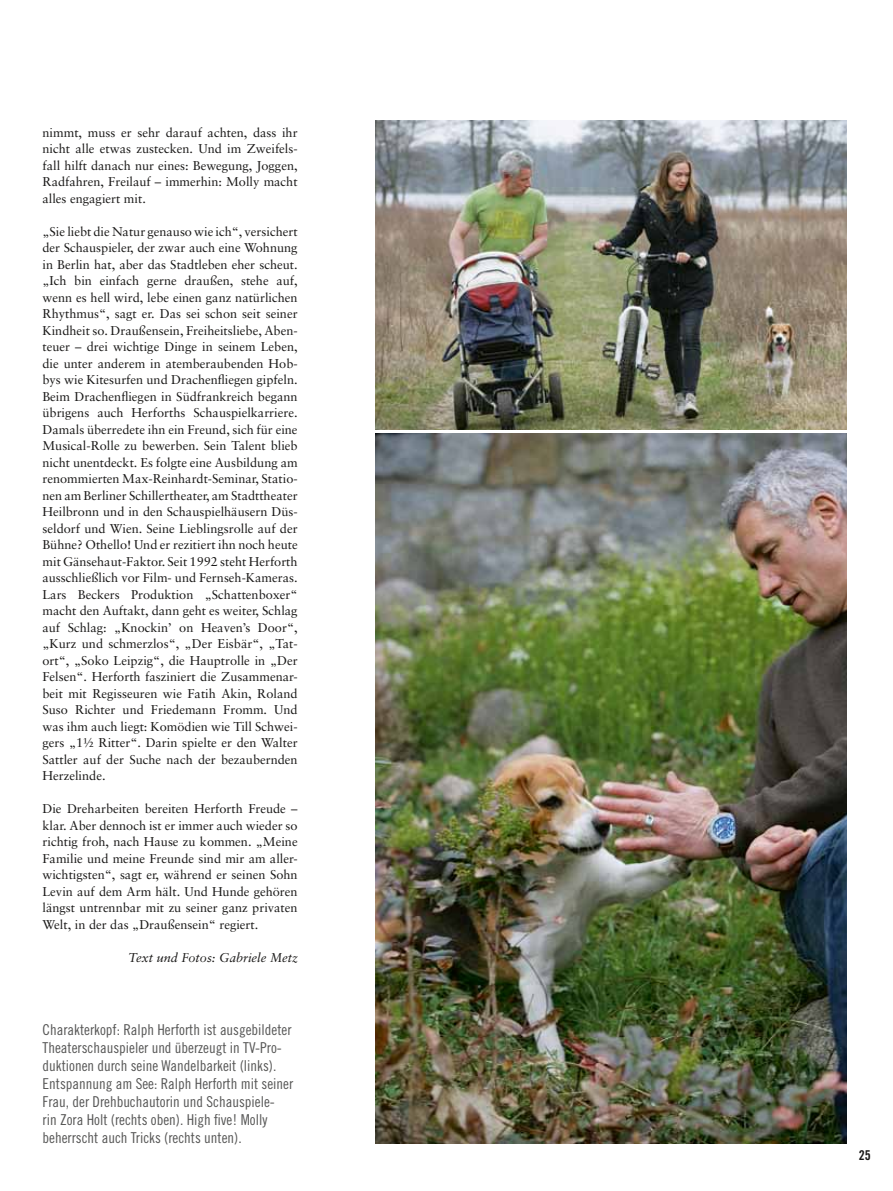
<style>
.page{position:relative;width:893px;height:1191px;background:#fff}
.page>*{position:absolute;margin:0;border:0;box-sizing:border-box;transform-origin:0 0}
.t1{font:15px/18px "Trade Gothic Cond Eighteen";color:#565655}
.t2{font:13.5px "Trade Gothic Bold Cond Twenty";color:#181716}
.t3{font:12.75px/16.5px "Sabon";color:#181716;text-align:justify}
.t4{font:italic 12.75px "Sabon";color:#181716}
</style>
<div class="page">
<img style="left:376px;top:434px;width:471px;height:709px">
<img style="left:376px;top:120px;width:471px;height:309px">
<p class="t3" style="left:43px;top:124px;width:257px">nimmt, muss er sehr darauf achten, dass ihr nicht alle etwas zustecken. Und im Zweifels&shy;fall hilft danach nur eines: Bewegung, Joggen, Radfahren, Freilauf – immerhin: Molly macht alles engagiert mit.</p>
<p class="t3" style="left:43px;top:223px;width:257px">„Sie liebt die Natur genauso wie ich“, versichert der Schauspieler, der zwar auch eine Wohnung in Berlin hat, aber das Stadtleben eher scheut. „Ich bin einfach gerne draußen, stehe auf, wenn es hell wird, lebe einen ganz natürlichen Rhythmus“, sagt er. Das sei schon seit seiner Kindheit so. Draußensein, Freiheitsliebe, Aben&shy;teuer – drei wichtige Dinge in seinem Leben, die unter anderem in atemberaubenden Hob&shy;bys wie Kitesurfen und Drachenfliegen gipfeln.<br>Beim Drachenfliegen in Südfrankreich begann übrigens auch Herforths Schauspielkarriere.<br>Damals überredete ihn ein Freund, sich für eine Musical-Rolle zu bewerben. Sein Talent blieb nicht unentdeckt. Es folgte eine Ausbildung am renommierten Max-Reinhardt-Seminar, Statio&shy;nen am Berliner Schillertheater, am Stadttheater Heilbronn und in den Schauspielhäusern Düs&shy;seldorf und Wien. Seine Lieblingsrolle auf der Bühne? Othello! Und er rezitiert ihn noch heute mit Gänsehaut-Faktor. Seit 1992 steht Herforth ausschließlich vor Film- und Fernseh-Kameras.<br>Lars Beckers Produktion „Schattenboxer“ macht den Auftakt, dann geht es weiter, Schlag auf Schlag: „Knockin’ on Heaven’s Door“, „Kurz und schmerzlos“, „Der Eisbär“, „Tat&shy;ort“, „Soko Leipzig“, die Hauptrolle in „Der Felsen“. Herforth fasziniert die Zusammenar&shy;beit mit Regisseuren wie Fatih Akin, Roland Suso Richter und Friedemann Fromm. Und was ihm auch liegt: Komödien wie Till Schwei&shy;gers „1½ Ritter“. Darin spielte er den Walter Sattler auf der Suche nach der bezaubernden Herzelinde.</p>
<p class="t3" style="left:43px;top:800px;width:257px">Die Dreharbeiten bereiten Herforth Freude – klar. Aber dennoch ist er immer auch wieder so richtig froh, nach Hause zu kommen. „Meine Familie und meine Freunde sind mir am aller&shy;wichtigsten“, sagt er, während er seinen Sohn Levin auf dem Arm hält. Und Hunde gehören längst untrennbar mit zu seiner ganz privaten Welt, in der das „Draußensein“ regiert.</p>
<p class="t4" style="left:129px;top:950px;width:171px">Text und Fotos: Gabriele Metz</p>
<p class="t1" style="left:43px;top:1020px;width:252px">Charakterkopf: Ralph Herforth ist ausgebildeter Theaterschauspieler und überzeugt in TV-Pro&shy;duktionen durch seine Wandelbarkeit (links).<br>Entspannung am See: Ralph Herforth mit seiner Frau, der Drehbuchautorin und Schauspiele-<br>rin Zora Holt (rechts oben). High five! Molly beherrscht auch Tricks (rechts unten).</p>
<p class="t2" style="left:859px;top:1146px;width:13px">25</p>
</div>
